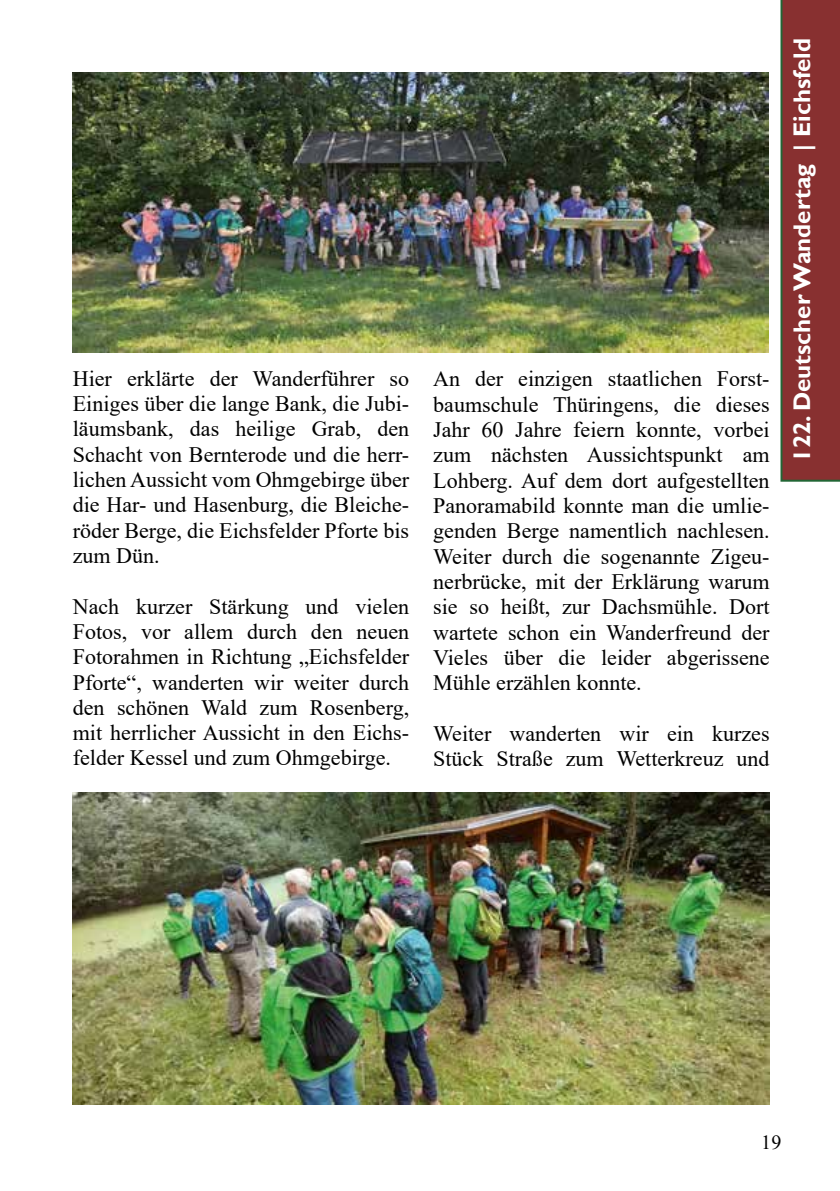
<style>
.page{position:relative;width:840px;height:1191px;background:#fff}
.page>*{position:absolute;margin:0;border:0;box-sizing:border-box;transform-origin:0 0}
.t1{font:700 24px "Gill Sans";color:#fff}
.t2{font:22px/25.2px "Times New Roman";color:#000;text-align:justify}
.t3{font:20px "Times New Roman";color:#000}
</style>
<div class="page">
<div style="left:780px;top:0;width:59px;height:482px;background:#883030"></div>
<img style="left:73px;top:792px;width:696px;height:312px">
<img style="left:73px;top:72px;width:695px;height:281px">
<p class="t2" style="left:73px;top:365px;width:338px">Hier erklärte der Wanderführer so Einiges über die lange Bank, die Jubi&shy;läumsbank, das heilige Grab, den Schacht von Bernterode und die herr&shy;lichen Aussicht vom Ohmgebirge über die Har- und Hasenburg, die Bleiche&shy;röder Berge, die Eichsfelder Pforte bis zum Dün.</p>
<p class="t2" style="left:73px;top:593px;width:338px">Nach kurzer Stärkung und vielen Fotos, vor allem durch den neuen Fotorahmen in Richtung „Eichsfelder Pforte“, wanderten wir weiter durch den schönen Wald zum Rosenberg, mit herrlicher Aussicht in den Eichs&shy;felder Kessel und zum Ohmgebirge.</p>
<p class="t2" style="left:433px;top:366px;width:338px">An der einzigen staatlichen Forst&shy;baumschule Thüringens, die dieses Jahr 60 Jahre feiern konnte, vorbei zum nächsten Aussichtspunkt am Lohberg. Auf dem dort aufgestellten Panoramabild konnte man die umlie&shy;genden Berge namentlich nachlesen.<br>Weiter durch die sogenannte Zigeu&shy;nerbrücke, mit der Erklärung warum sie so heißt, zur Dachsmühle. Dort wartete schon ein Wanderfreund der Vieles über die leider abgerissene Mühle erzählen konnte.</p>
<p class="t2" style="left:433px;top:720px;width:338px">Weiter wanderten wir ein kurzes<br>Stück Straße zum Wetterkreuz und</p>
<p class="t1" style="left:787px;top:461px;width:424px;rotate:-90deg">122. Deutscher Wandertag | Eichsfeld</p>
<p class="t3" style="left:760px;top:1128px;width:21px">19</p>
</div>
